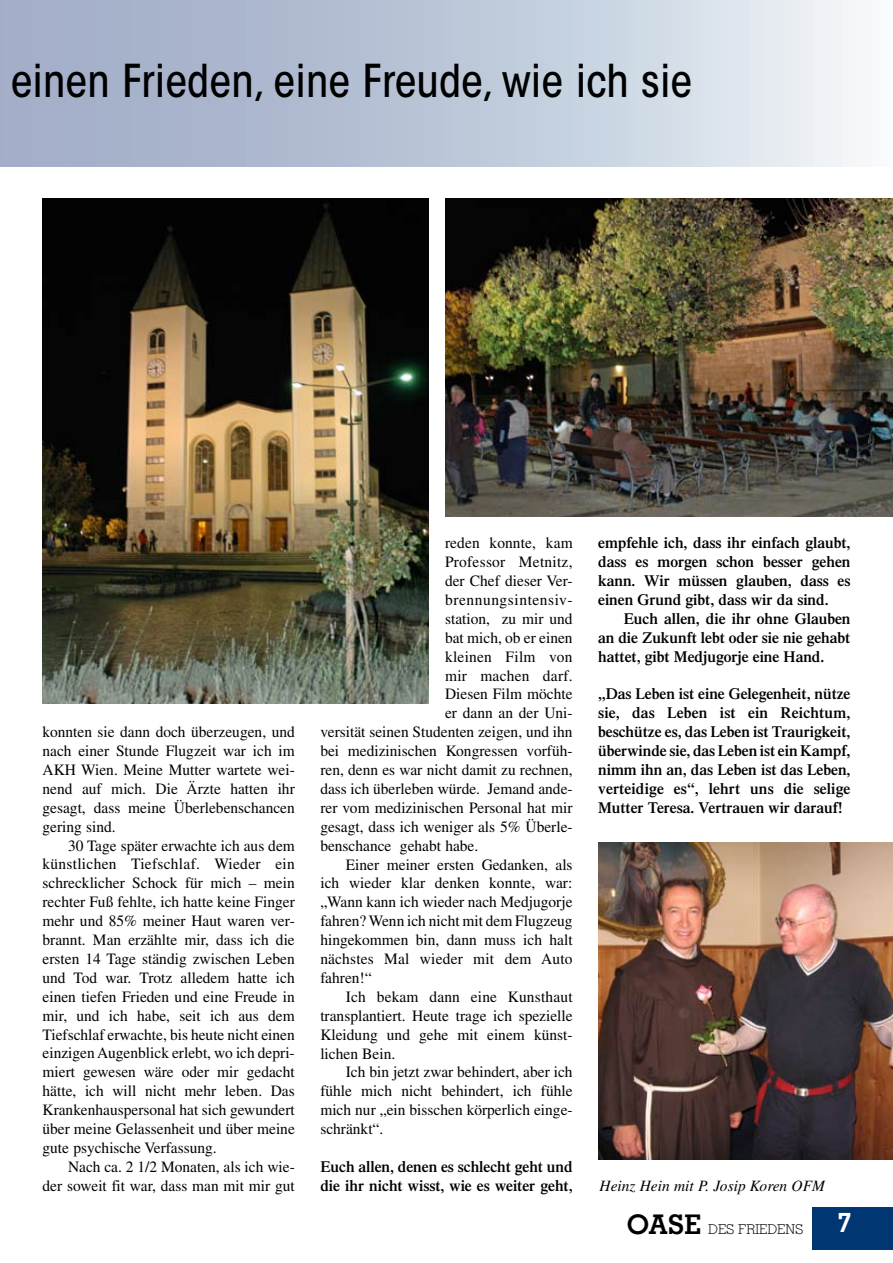
<style>
.page{position:relative;width:893px;height:1263px;background:#fff}
.page>*{position:absolute;margin:0;border:0;box-sizing:border-box;transform-origin:0 0}
.t1{font:500 condensed 45px "ITC Avant Garde Std";color:#000}
.t2{font:15.75px/18.9px "Times LT Std";color:#000;text-align:justify}
.t3{font:600 15.75px/18.9px "Times LT Std";color:#000;text-align:justify}
.t4{font:italic 15.75px "Times LT Std";color:#000}
.t5{font:15.75px "Times LT Std";letter-spacing:.035em;color:#000}
.t6{font:300 13.5px "Memphis LT Std";color:#000}
.s1{font-weight:700;font-size:27px}
.s2{font-weight:700;font-size:27px;color:#fff}
</style>
<div class="page">
<div style="left:0;top:0;width:893px;height:167px;background:linear-gradient(to right,#97a4c1,#ecf2f5)"></div>
<div style="left:812px;top:1208px;width:81px;height:42px;background:#003772"></div>
<img style="left:445px;top:199px;width:448px;height:318px">
<img style="left:43px;top:199px;width:385px;height:504px">
<img style="left:598px;top:842px;width:295px;height:318px">
<h1 class="t1" style="left:11px;top:53px;width:683px">einen Frieden, eine Freude, wie ich sie</h1>
<p class="t2" style="left:43px;top:722px;width:254px">konnten sie dann doch überzeugen, und nach einer Stunde Flugzeit war ich im AKH Wien. Meine Mutter wartete wei&shy;nend auf mich. Die Ärzte hatten ihr gesagt, dass meine Überlebenschancen gering sind.</p>
<p class="t2" style="left:43px;top:836px;width:254px;text-indent:26px">30 Tage später erwachte ich aus dem künstlichen Tiefschlaf. Wieder ein schrecklicher Schock für mich – mein rechter Fuß fehlte, ich hatte keine Finger mehr und 85% meiner Haut waren ver&shy;brannt. Man erzählte mir, dass ich die ersten 14 Tage ständig zwischen Leben und Tod war. Trotz alledem hatte ich einen tiefen Frieden und eine Freude in mir, und ich habe, seit ich aus dem Tiefschlaf erwachte, bis heute nicht einen einzigen Augenblick erlebt, wo ich depri&shy;miert gewesen wäre oder mir gedacht hätte, ich will nicht mehr leben. Das Krankenhauspersonal hat sich gewundert über meine Gelassenheit und über meine gute psychische Verfassung.</p>
<p class="t2" style="left:43px;top:1157px;width:254px;text-align:right">Nach ca. 2 1/2 Monaten, als ich wie-<br>der soweit fit war, dass man mit mir gut</p>
<p class="t2" style="left:445px;top:533px;width:129px">reden konnte, kam</p>
<p class="t2" style="left:445px;top:552px;width:129px">Professor Metnitz,</p>
<p class="t2" style="left:445px;top:571px;width:129px">der Chef dieser Ver-</p>
<p class="t5" style="left:445px;top:591px;width:129px">brennungsintensiv-</p>
<p class="t2" style="left:445px;top:609px;width:129px">station, zu mir und</p>
<p class="t2" style="left:445px;top:628px;width:129px">bat mich, ob er einen</p>
<p class="t2" style="left:445px;top:647px;width:129px">kleinen Film von</p>
<p class="t2" style="left:445px;top:666px;width:129px">mir machen darf.</p>
<p class="t2" style="left:445px;top:685px;width:129px">Diesen Film möchte</p>
<p class="t2" style="left:445px;top:703px;width:129px">er dann an der Uni-</p>
<p class="t2" style="left:320px;top:722px;width:254px">versität seinen Studenten zeigen, und ihn</p>
<p class="t2" style="left:320px;top:741px;width:254px">bei medizinischen Kongressen vorfüh-</p>
<p class="t2" style="left:320px;top:760px;width:254px">ren, denn es war nicht damit zu rechnen,</p>
<p class="t2" style="left:320px;top:779px;width:254px">dass ich überleben würde. Jemand ande-</p>
<p class="t2" style="left:320px;top:798px;width:254px">rer vom medizinischen Personal hat mir</p>
<p class="t2" style="left:320px;top:817px;width:254px">gesagt, dass ich weniger als 5% Überle-</p>
<p class="t2" style="left:320px;top:836px;width:160px">benschance gehabt habe.</p>
<p class="t2" style="left:346px;top:855px;width:228px">Einer meiner ersten Gedanken, als</p>
<p class="t2" style="left:320px;top:874px;width:254px">ich wieder klar denken konnte, war:</p>
<p class="t2" style="left:320px;top:892px;width:254px">„Wann kann ich wieder nach Medjugorje</p>
<p class="t2" style="left:320px;top:911px;width:254px">fahren? Wenn ich nicht mit dem Flugzeug</p>
<p class="t2" style="left:320px;top:930px;width:254px">hingekommen bin, dann muss ich halt</p>
<p class="t2" style="left:320px;top:949px;width:254px">nächstes Mal wieder mit dem Auto</p>
<p class="t2" style="left:320px;top:968px;width:53px">fahren!“</p>
<p class="t2" style="left:346px;top:987px;width:228px">Ich bekam dann eine Kunsthaut</p>
<p class="t2" style="left:320px;top:1006px;width:254px">transplantiert. Heute trage ich spezielle</p>
<p class="t2" style="left:320px;top:1025px;width:254px">Kleidung und gehe mit einem künst-</p>
<p class="t2" style="left:320px;top:1044px;width:76px">lichen Bein.</p>
<p class="t2" style="left:346px;top:1063px;width:228px">Ich bin jetzt zwar behindert, aber ich</p>
<p class="t2" style="left:320px;top:1081px;width:254px">fühle mich nicht behindert, ich fühle</p>
<p class="t2" style="left:320px;top:1100px;width:254px">mich nur „ein bisschen körperlich einge-</p>
<p class="t2" style="left:320px;top:1119px;width:65px">schränkt“.</p>
<p class="t3" style="left:320px;top:1157px;width:254px">Euch allen, denen es schlecht geht und die ihr nicht wisst, wie es weiter geht,</p>
<p class="t3" style="left:598px;top:533px;width:254px">empfehle ich, dass ihr einfach glaubt, dass es morgen schon besser gehen kann. Wir müssen glauben, dass es einen Grund gibt, dass wir da sind.</p>
<p class="t3" style="left:598px;top:609px;width:254px;text-indent:26px">Euch allen, die ihr ohne Glauben an die Zukunft lebt oder sie nie gehabt hattet, gibt Medjugorje eine Hand.</p>
<p class="t3" style="left:598px;top:684px;width:254px">„Das Leben ist eine Gelegenheit, nütze sie, das Leben ist ein Reichtum, beschütze es, das Leben ist Traurigkeit, überwinde sie, das Leben ist ein Kampf, nimm ihn an, das Leben ist das Leben, verteidige es“, lehrt uns die selige Mutter Teresa. Vertrauen wir darauf!</p>
<p class="t4" style="left:600px;top:1177px;width:227px">Heinz Hein mit P. Josip Koren OFM</p>
<p class="t6" style="left:627px;top:1221px;width:226px"><span class="s1">OASE</span> DES FRIEDENS <span class="s2">37</span></p>
</div>
